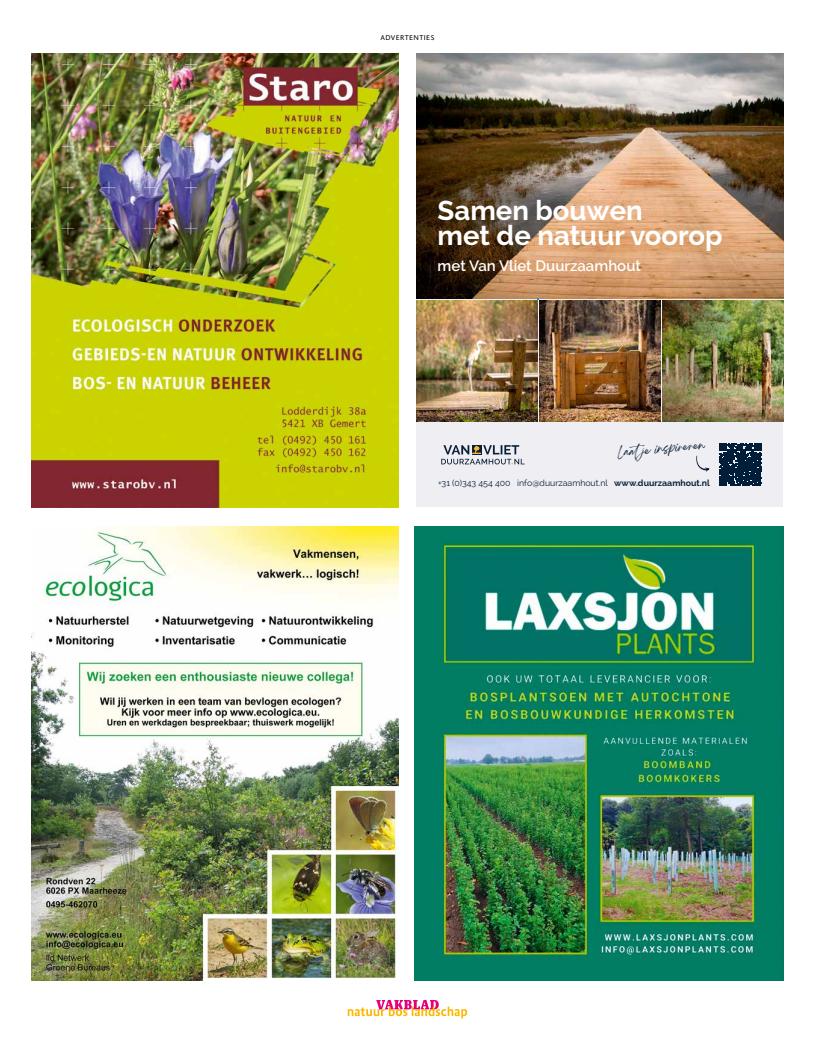
<style>
.page{position:relative;width:815px;height:1046px;background:#fff}
.page>*{position:absolute;margin:0;border:0;box-sizing:border-box;transform-origin:0 0}
.t1{font:700 27.5px/25.6px "Raleway";color:#fff}
.t2{font:600 15px "Raleway";color:#fff}
.t3{font:10.62px "Breathing Personal Use";color:#0b213a}
.t4{font:8.75px "Raleway";color:#0b213a}
.t5{font:7px "Absara Sans Offc Pro";letter-spacing:.055em;color:#000}
.s1{font-weight:700}
</style>
<div class="page">
<svg style="left:348px;top:999px;width:119px;height:19px"></svg>
<img style="left:32px;top:526px;width:367px;height:454px">
<img style="left:415px;top:526px;width:368px;height:453px">
<img style="left:32px;top:53px;width:367px;height:454px">
<div style="left:416px;top:53px;width:367px;height:454px;background:#efeef2"></div>
<img style="left:662px;top:300px;width:121px;height:121px">
<img style="left:416px;top:53px;width:367px;height:245px">
<img style="left:416px;top:300px;width:244px;height:121px">
<svg style="left:720px;top:444px;width:41px;height:41px;background:#132e47"></svg>
<svg style="left:441px;top:445px;width:83px;height:19px"></svg>
<svg style="left:696px;top:455px;width:13px;height:16px"></svg>
<p class="t5" style="left:381px;top:34px;width:55px">ADVERTENTIES</p>
<h1 class="t1" style="left:438px;top:197px;width:286px">Samen bouwen<br>met de natuur voorop</h1>
<h2 class="t2" style="left:438px;top:257px;width:205px">met Van Vliet Duurzaamhout</h2>
<p class="t3" style="left:617px;top:449px;width:89px;rotate:-5deg">Laat je inspireren</p>
<p class="t4" style="left:438px;top:477px;width:273px">+31 (0)343 454 400 info@duurzaamhout.nl <span class="s1">www.duurzaamhout.nl</span></p>
</div>
